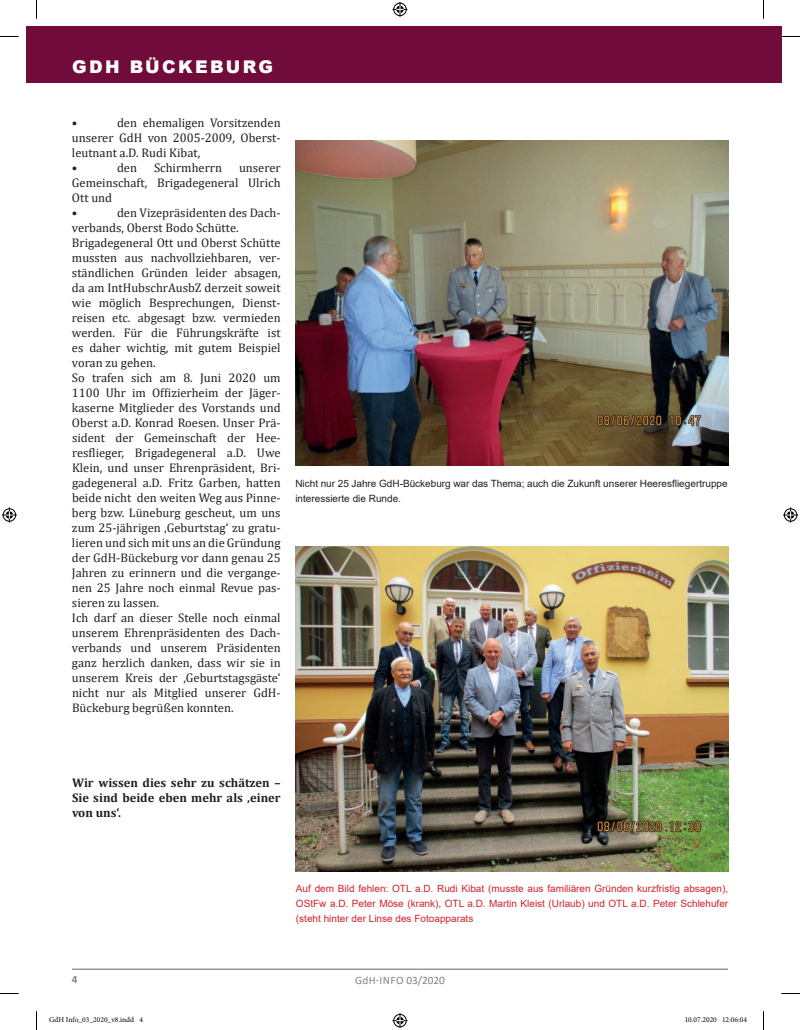
<style>
.page{position:relative;width:800px;height:1030px;background:#fff}
.page>*{position:absolute;margin:0;border:0;box-sizing:border-box;transform-origin:0 0}
.t1{font:900 17.5px "Arial";letter-spacing:.135em;color:#fff}
.t2{font:12.5px/15px "Cambria";color:#231f20}
.t3{font:700 12.5px/15px "Cambria";color:#231f20;text-align:justify}
.t4{font:11.25px "Calibri";letter-spacing:.02em;color:#808285}
.t5{font:700 11.25px "Calibri";color:#808285}
.t6{font:10px/15px "Arial";color:#d1232a;text-align:justify}
.t7{font:10px/15px "Arial";color:#231f20}
.t8{font:7.5px "Minion Pro";color:#000}
</style>
<div class="page">
<hr style="left:72px;top:968px;width:655px;height:1px;background:#636366">
<div style="left:26px;top:26px;width:755px;height:57px;background:#710b3a"></div>
<img style="left:295px;top:141px;width:432px;height:324px">
<img style="left:296px;top:547px;width:432px;height:324px">
<svg style="left:0;top:36px;width:19px;height:1px"></svg>
<svg style="left:781px;top:36px;width:18px;height:1px"></svg>
<svg style="left:0;top:993px;width:19px;height:1px"></svg>
<svg style="left:781px;top:993px;width:18px;height:1px"></svg>
<svg style="left:36px;top:0;width:1px;height:19px"></svg>
<svg style="left:36px;top:1011px;width:1px;height:19px"></svg>
<svg style="left:763px;top:0;width:1px;height:19px"></svg>
<svg style="left:763px;top:1011px;width:1px;height:19px"></svg>
<svg style="left:392px;top:2px;width:15px;height:15px"></svg>
<svg style="left:392px;top:1013px;width:15px;height:15px"></svg>
<svg style="left:2px;top:507px;width:15px;height:15px"></svg>
<svg style="left:783px;top:507px;width:14px;height:15px"></svg>
<h1 class="t1" style="left:72px;top:60px;width:202px">GDH BÜCKEBURG</h1>
<p class="t2" style="left:72px;top:115px;width:210px;text-indent:45px">den ehemaligen Vorsitzenden unserer GdH von 2005-2009, Oberst&shy;leutnant a.D. Rudi Kibat,<br>•</p>
<p class="t2" style="left:72px;top:115px;width:7px">•</p>
<p class="t2" style="left:117px;top:160px;width:22px">den</p>
<p class="t2" style="left:154px;top:160px;width:69px">Schirmherrn</p>
<p class="t2" style="left:72px;top:160px;width:210px;text-indent:167px">unserer<br>Gemeinschaft, Brigadegeneral Ulrich<br>Ott und<br>•</p>
<p class="t2" style="left:72px;top:205px;width:210px;text-indent:45px">den Vizepräsidenten des Dach&shy;verbands, Oberst Bodo Schütte.<br>Brigadegeneral Ott und Oberst Schütte mussten aus nachvollziehbaren, ver&shy;ständlichen Gründen leider absagen, da am IntHubschrAusbZ derzeit soweit wie möglich Besprechungen, Dienst&shy;reisen etc. abgesagt bzw. vermieden werden. Für die Führungskräfte ist es daher wichtig, mit gutem Beispiel voran zu gehen.<br>So trafen sich am 8. Juni 2020 um 1100 Uhr im Offizierheim der Jäger&shy;kaserne Mitglieder des Vorstands und Oberst a.D. Konrad Roesen. Unser Prä&shy;sident der Gemeinschaft der Hee&shy;resflieger, Brigadegeneral a.D. Uwe Klein, und unser Ehrenpräsident, Bri&shy;gadegeneral a.D. Fritz Garben, hatten beide nicht den weiten Weg aus Pinne&shy;berg bzw. Lüneburg gescheut, um uns zum 25-jährigen ‚Geburtstag‘ zu gratu&shy;lieren und sich mit uns an die Gründung der GdH-Bückeburg vor dann genau 25<br>Jahren zu erinnern und die vergange&shy;nen 25 Jahre noch einmal Revue pas&shy;sieren zu lassen.<br>Ich darf an dieser Stelle noch einmal unserem Ehrenpräsidenten des Dach&shy;verbands und unserem Präsidenten ganz herzlich danken, dass wir sie in unserem Kreis der ‚Geburtstagsgäste‘ nicht nur als Mitglied unserer GdH-Bückeburg begrüßen konnten.</p>
<p class="t7" style="left:295px;top:475px;width:433px">Nicht nur 25 Jahre GdH-Bückeburg war das Thema; auch die Zukunft unserer Heeresfliegertruppe interessierte die Runde.</p>
<p class="t3" style="left:72px;top:776px;width:210px">Wir wissen dies sehr zu schätzen – Sie sind beide eben mehr als ‚einer von uns‘.</p>
<p class="t6" style="left:296px;top:881px;width:433px">Auf dem Bild fehlen: OTL a.D. Rudi Kibat (musste aus familiären Gründen kurzfristig absagen), OStFw a.D. Peter Möse (krank), OTL a.D. Martin Kleist (Urlaub) und OTL a.D. Peter Schlehufer (steht hinter der Linse des Fotoapparats</p>
<p class="t5" style="left:72px;top:974px;width:7px">4</p>
<p class="t4" style="left:355px;top:973px;width:91px">GdH-INFO 03/2020</p>
<p class="t8" style="left:49px;top:1017px;width:95px">GdH Info_03_2020_v8.indd 4</p>
<p class="t8" style="left:684px;top:1017px;width:64px">10.07.2020 12:06:04</p>
</div>
